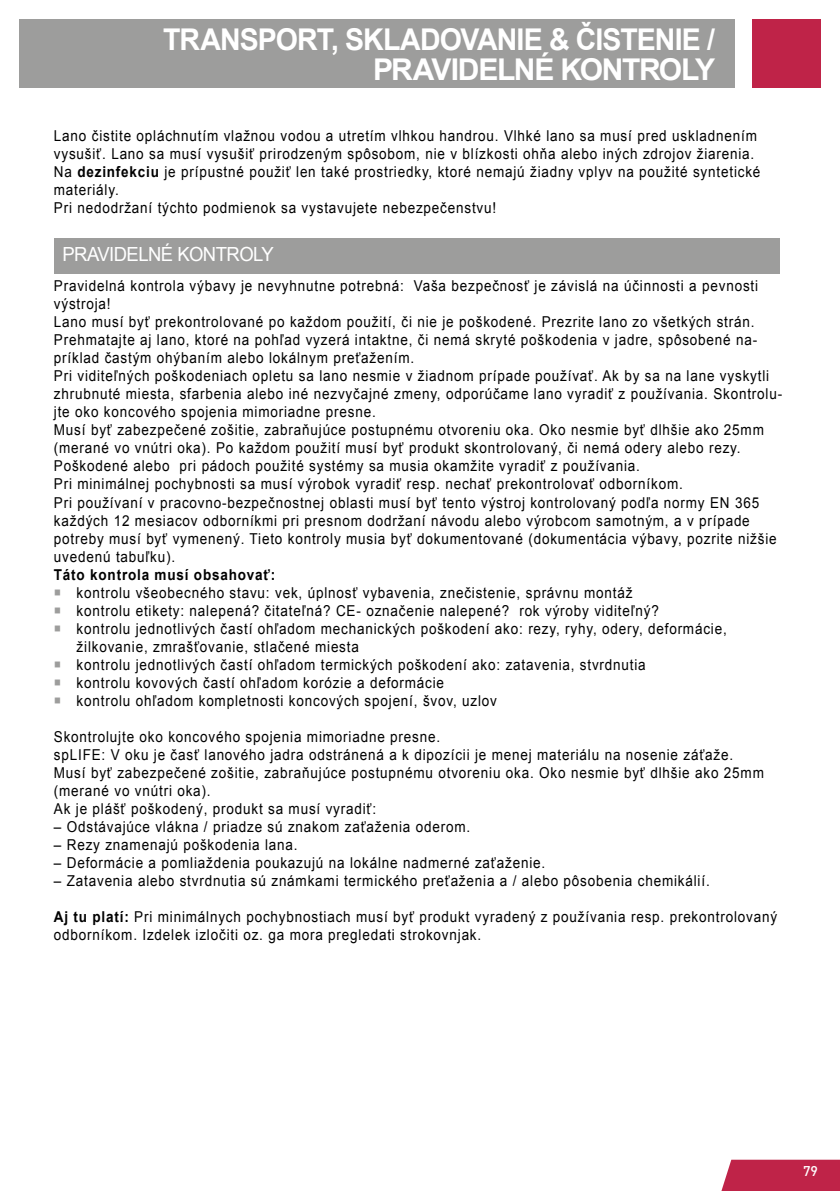
<style>
.page{position:relative;width:840px;height:1191px;background:#fff}
.page>*{position:absolute;margin:0;border:0;box-sizing:border-box;transform-origin:0 0}
.t1{font:700 30px/30px "Arial";letter-spacing:-.035em;color:#fff;text-align:right;scale:.95 1}
.t2{font:19.4px "Arial";letter-spacing:-.03em;color:#fff;scale:.95 1}
.t3{font:15px/18px "Arial";letter-spacing:.06em;color:#000;scale:.9 1}
.t4{font:700 15px "Arial";letter-spacing:.06em;color:#000;scale:.9 1}
.t5{font:500 14px "DIN Pro";color:#fff}
.s1{font-weight:700}
.s2{color:#9d9d9c}
</style>
<div class="page">
<div style="left:20px;top:20px;width:714px;height:68px;background:#9d9d9c"></div>
<div style="left:751px;top:20px;width:68px;height:68px;background:#bf2348"></div>
<svg style="left:721px;top:1159px;width:118px;height:32px;background:#c33154"></svg>
<div style="left:54px;top:238px;width:724px;height:35px;background:#9d9d9c"></div>
<h1 class="t1" style="left:163px;top:25px;width:582px">TRANSPORT, SKLADOVANIE &amp; ČISTENIE /<br>PRAVIDELNÉ KONTROLY</h1>
<p class="t3" style="left:54px;top:127px;width:786px">Lano čistite opláchnutím vlažnou vodou a utretím vlhkou handrou. Vlhké lano sa musí pred uskladnením vysušiť. Lano sa musí vysušiť prirodzeným spôsobom, nie v blízkosti ohňa alebo iných zdrojov žiarenia.<br>Na <span class="s1">dezinfekciu</span> je prípustné použiť len také prostriedky, ktoré nemajú žiadny vplyv na použité syntetické materiály.<br>Pri nedodržaní týchto podmienok sa vystavujete nebezpečenstvu!</p>
<p class="t2" style="left:62px;top:241px;width:224px">PRAVIDELNÉ KONTROLY</p>
<p class="t3" style="left:54px;top:277px;width:810px">Pravidelná kontrola výbavy je nevyhnutne potrebná: Vaša bezpečnosť je závislá na účinnosti a pevnosti výstroja!<br>Lano musí byť prekontrolované po každom použití, či nie je poškodené. Prezrite lano zo všetkých strán.<br>Prehmatajte aj lano, ktoré na pohľad vyzerá intaktne, či nemá skryté poškodenia v jadre, spôsobené na&shy;príklad častým ohýbaním alebo lokálnym preťažením.<br>Pri viditeľných poškodeniach opletu sa lano nesmie v žiadnom prípade používať. Ak by sa na lane vyskytli zhrubnuté miesta, sfarbenia alebo iné nezvyčajné zmeny, odporúčame lano vyradiť z používania. Skontrolu&shy;jte oko koncového spojenia mimoriadne presne.<br>Musí byť zabezpečené zošitie, zabraňujúce postupnému otvoreniu oka. Oko nesmie byť dlhšie ako 25mm (merané vo vnútri oka). Po každom použití musí byť produkt skontrolovaný, či nemá odery alebo rezy.<br>Poškodené alebo pri pádoch použité systémy sa musia okamžite vyradiť z používania.<br>Pri minimálnej pochybnosti sa musí výrobok vyradiť resp. nechať prekontrolovať odborníkom.<br>Pri používaní v pracovno-bezpečnostnej oblasti musí byť tento výstroj kontrolovaný podľa normy EN 365 každých 12 mesiacov odborníkmi pri presnom dodržaní návodu alebo výrobcom samotným, a v prípade potreby musí byť vymenený. Tieto kontroly musia byť dokumentované (dokumentácia výbavy, pozrite nižšie uvedenú tabuľku).</p>
<p class="t4" style="left:54px;top:564px;width:247px">Táto kontrola musí obsahovať:</p>
<p class="t3" style="left:54px;top:583px;width:644px"><span class="s2">○</span> kontrolu všeobecného stavu: vek, úplnosť vybavenia, znečistenie, správnu montáž</p>
<p class="t3" style="left:54px;top:601px;width:673px"><span class="s2">○</span> kontrolu etikety: nalepená? čitateľná? CE- označenie nalepené? rok výroby viditeľný?</p>
<p class="t3" style="left:77px;top:619px;width:723px;text-indent:-23px"><span class="s2">○</span> kontrolu jednotlivých častí ohľadom mechanických poškodení ako: rezy, ryhy, odery, deformácie, žilkovanie, zmrašťovanie, stlačené miesta</p>
<p class="t3" style="left:54px;top:655px;width:658px"><span class="s2">○</span> kontrolu jednotlivých častí ohľadom termických poškodení ako: zatavenia, stvrdnutia</p>
<p class="t3" style="left:54px;top:673px;width:435px"><span class="s2">○</span> kontrolu kovových častí ohľadom korózie a deformácie</p>
<p class="t3" style="left:54px;top:691px;width:493px"><span class="s2">○</span> kontrolu ohľadom kompletnosti koncových spojení, švov, uzlov</p>
<p class="t3" style="left:54px;top:727px;width:790px">Skontrolujte oko koncového spojenia mimoriadne presne.<br>spLIFE: V oku je časť lanového jadra odstránená a k dipozícii je menej materiálu na nosenie záťaže.<br>Musí byť zabezpečené zošitie, zabraňujúce postupnému otvoreniu oka. Oko nesmie byť dlhšie ako 25mm (merané vo vnútri oka).<br>Ak je plášť poškodený, produkt sa musí vyradiť:</p>
<p class="t3" style="left:54px;top:817px;width:464px">– Odstávajúce vlákna / priadze sú znakom zaťaženia oderom.</p>
<p class="t3" style="left:54px;top:835px;width:272px">– Rezy znamenajú poškodenia lana.</p>
<p class="t3" style="left:54px;top:853px;width:547px">– Deformácie a pomliaždenia poukazujú na lokálne nadmerné zaťaženie.</p>
<p class="t3" style="left:54px;top:871px;width:729px">– Zatavenia alebo stvrdnutia sú známkami termického preťaženia a / alebo pôsobenia chemikálií.</p>
<p class="t3" style="left:54px;top:907px;width:804px"><span class="s1">Aj tu platí:</span> Pri minimálnych pochybnostiach musí byť produkt vyradený z používania resp. prekontrolovaný odborníkom. Izdelek izločiti oz. ga mora pregledati strokovnjak.</p>
<p class="t5" style="left:802px;top:1160px;width:16px">79</p>
</div>
